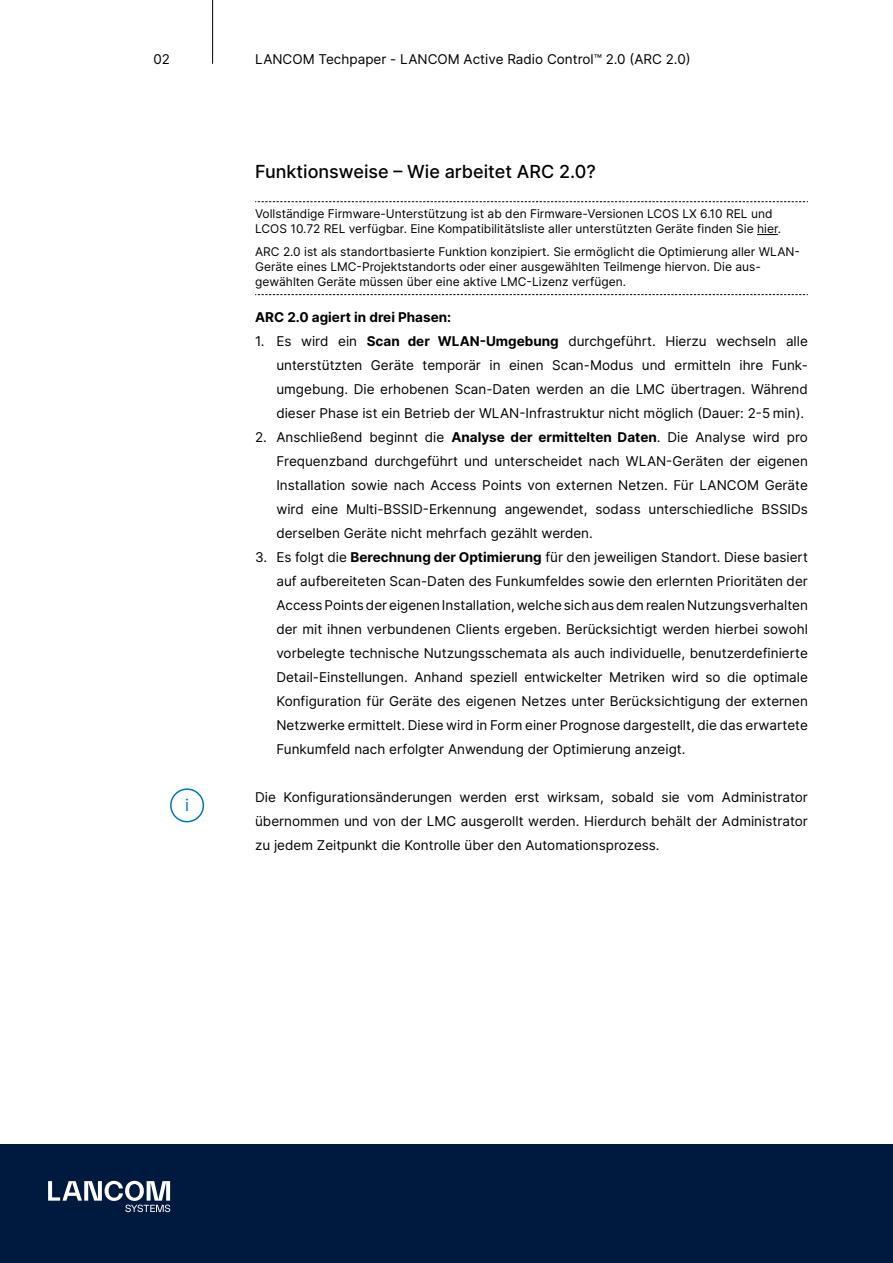
<style>
.page{position:relative;width:893px;height:1263px;background:#fff}
.page>*{position:absolute;margin:0;border:0;box-sizing:border-box;transform-origin:0 0}
.t1{font:500 18px "Inter";color:#000}
.t2{font:16.5px "Inter";color:#0075bd}
.t3{font:13.5px/24px "Inter";color:#000;text-align:justify}
.t4{font:700 13.5px "Inter";color:#000}
.t5{font:12px/15px "Inter";color:#000}
.s1{font-weight:700}
</style>
<div class="page">
<svg style="left:255px;top:201px;width:553px;height:1px"></svg>
<svg style="left:255px;top:294px;width:553px;height:1px"></svg>
<svg style="left:757px;top:234px;width:21px;height:1px"></svg>
<div style="left:170px;top:788px;width:34px;height:34px;border:2px solid #0075bd;border-radius:50%"></div>
<div style="left:0;top:1144px;width:893px;height:119px;background:#001a3e"></div>
<hr style="left:212px;top:0;width:1px;height:64px;background:#000">
<svg style="left:48px;top:1181px;width:122px;height:31px"></svg>
<p class="t3" style="left:153px;top:47px;width:18px">02</p>
<p class="t3" style="left:255px;top:47px;width:437px">LANCOM Techpaper - LANCOM Active Radio Control™ 2.0 (ARC 2.0)</p>
<p class="t2" style="left:185px;top:793px;width:5px">i</p>
<h1 class="t1" style="left:255px;top:159px;width:342px">Funktionsweise – Wie arbeitet ARC 2.0?</h1>
<p class="t5" style="left:255px;top:205px;width:527px">Vollständige Firmware-Unterstützung ist ab den Firmware-Versionen LCOS LX 6.10 REL und<br>LCOS 10.72 REL verfügbar. Eine Kompatibilitätsliste aller unterstützten Geräte finden Sie hier.</p>
<p class="t5" style="left:255px;top:244px;width:546px">ARC 2.0 ist als standortbasierte Funktion konzipiert. Sie ermöglicht die Optimierung aller WLAN-<br>Geräte eines LMC-Projektstandorts oder einer ausgewählten Teilmenge hiervon. Die aus&shy;gewählten Geräte müssen über eine aktive LMC-Lizenz verfügen.</p>
<p class="t4" style="left:255px;top:307px;width:198px">ARC 2.0 agiert in drei Phasen:</p>
<p class="t3" style="left:276px;top:329px;width:533px;text-align:left;text-indent:-21px">1. Es wird ein <span class="s1">Scan der WLAN-Umgebung</span> durchgeführt. Hierzu wechseln alle unterstützten Geräte temporär in einen Scan-Modus und ermitteln ihre Funk&shy;umgebung. Die erhobenen Scan-Daten werden an die LMC übertragen. Während dieser Phase ist ein Betrieb der WLAN-Infrastruktur nicht möglich (Dauer: 2-5 min).</p>
<p class="t3" style="left:276px;top:425px;width:533px;text-indent:-21px">2. Anschließend beginnt die <span class="s1">Analyse der ermittelten Daten</span>. Die Analyse wird pro Frequenzband durchgeführt und unterscheidet nach WLAN-Geräten der eigenen Installation sowie nach Access Points von externen Netzen. Für LANCOM Geräte wird eine Multi-BSSID-Erkennung angewendet, sodass unterschiedliche BSSIDs derselben Geräte nicht mehrfach gezählt werden.</p>
<p class="t3" style="left:276px;top:545px;width:533px;text-indent:-21px">3. Es folgt die <span class="s1">Berechnung der Optimierung</span> für den jeweiligen Standort. Diese basiert auf aufbereiteten Scan-Daten des Funkumfeldes sowie den erlernten Prioritäten der Access Points der eigenen Installation, welche sich aus dem realen Nutzungsverhalten der mit ihnen verbundenen Clients ergeben. Berücksichtigt werden hierbei sowohl vorbelegte technische Nutzungsschemata als auch individuelle, benutzerdefinierte Detail-Einstellungen. Anhand speziell entwickelter Metriken wird so die optimale Konfiguration für Geräte des eigenen Netzes unter Berücksichtigung der externen Netzwerke ermittelt. Diese wird in Form einer Prognose dargestellt, die das erwartete Funkumfeld nach erfolgter Anwendung der Optimierung anzeigt.</p>
<p class="t3" style="left:255px;top:785px;width:554px">Die Konfigurationsänderungen werden erst wirksam, sobald sie vom Administrator übernommen und von der LMC ausgerollt werden. Hierdurch behält der Administrator zu jedem Zeitpunkt die Kontrolle über den Automationsprozess.</p>
</div>
